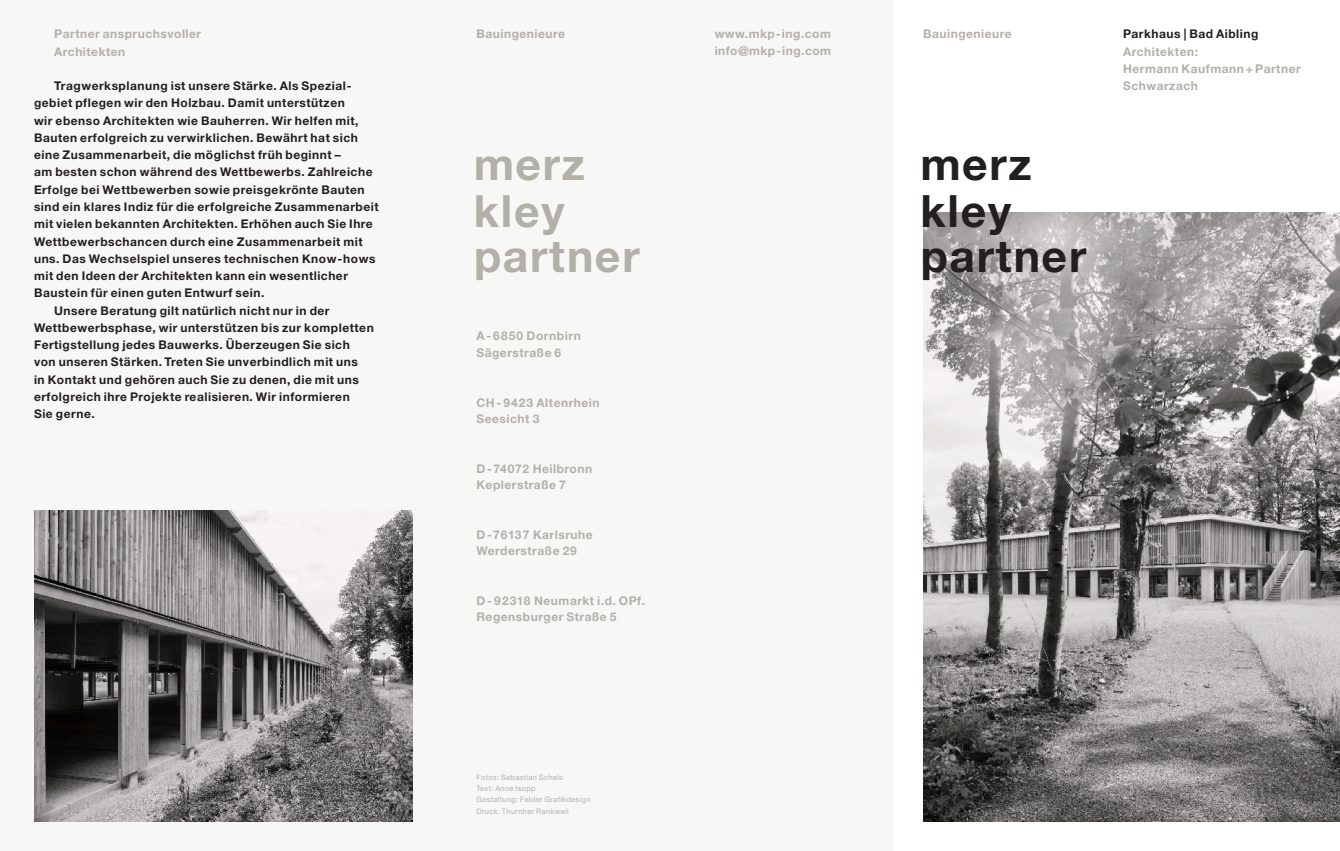
<style>
.page{position:relative;width:1340px;height:851px;background:#fff}
.page>*{position:absolute;margin:0;border:0;box-sizing:border-box;transform-origin:0 0}
.t1{font:700 44.55px/45.9px "Helvetica Neue LT Std";letter-spacing:.035em;color:#231f20}
.t2{font:700 44.55px/45.9px "Helvetica Neue LT Std";letter-spacing:.035em;color:#b2b0a7}
.t3{font:700 12px "Helvetica Neue LT Std";letter-spacing:.04em;color:#231f20}
.t4{font:700 12px/16.5px "Helvetica Neue LT Std";letter-spacing:.04em;color:#b2b0a7}
.t5{font:7.5px/11.2px "Helvetica Neue LT Std";letter-spacing:.04em;color:#b2b0a7}
.s1{font-size:13.5px}
</style>
<div class="page">
<div style="left:0;top:0;width:893px;height:850px;background:#f7f7f6"></div>
<img style="left:923px;top:213px;width:416px;height:608px">
<img style="left:34px;top:510px;width:378px;height:311px">
<p class="t4" style="left:54px;top:27px;width:149px;line-height:17.2px">Partner anspruchsvoller<br>Architekten</p>
<p class="t3" style="left:54px;top:82px;width:299px">Tragwerksplanung ist unsere Stärke. Als Spezial-</p>
<p class="t3" style="left:34px;top:99px;width:312px">gebiet pflegen wir den Holzbau. Damit unterstützen</p>
<p class="t3" style="left:34px;top:116px;width:326px">wir ebenso Architekten wie Bauherren. Wir helfen mit,</p>
<p class="t3" style="left:34px;top:133px;width:325px">Bauten erfolgreich zu verwirklichen. Bewährt hat sich</p>
<p class="t3" style="left:34px;top:151px;width:308px">eine Zusammenarbeit, die möglichst früh beginnt –</p>
<p class="t3" style="left:34px;top:168px;width:340px">am besten schon während des Wettbewerbs. Zahlreiche</p>
<p class="t3" style="left:34px;top:185px;width:332px">Erfolge bei Wettbewerben sowie preisgekrönte Bauten</p>
<p class="t3" style="left:34px;top:202px;width:346px">sind ein klares Indiz für die erfolgreiche Zusammenarbeit</p>
<p class="t3" style="left:34px;top:220px;width:340px">mit vielen bekannten Architekten. Erhöhen auch Sie Ihre</p>
<p class="t3" style="left:34px;top:237px;width:330px">Wettbewerbschancen durch eine Zusammenarbeit mit</p>
<p class="t3" style="left:34px;top:254px;width:343px">uns. Das Wechselspiel unseres technischen Know-hows</p>
<p class="t3" style="left:34px;top:271px;width:315px">mit den Ideen der Architekten kann ein wesentlicher</p>
<p class="t3" style="left:34px;top:289px;width:232px">Baustein für einen guten Entwurf sein.</p>
<p class="t3" style="left:54px;top:306px;width:277px">Unsere Beratung gilt natürlich nicht nur in der</p>
<p class="t3" style="left:34px;top:323px;width:341px">Wettbewerbsphase, wir unterstützen bis zur kompletten</p>
<p class="t3" style="left:34px;top:340px;width:317px">Fertigstellung jedes Bauwerks. Überzeugen Sie sich</p>
<p class="t3" style="left:34px;top:358px;width:325px">von unseren Stärken. Treten Sie unverbindlich mit uns</p>
<p class="t3" style="left:34px;top:375px;width:326px">in Kontakt und gehören auch Sie zu denen, die mit uns</p>
<p class="t3" style="left:34px;top:392px;width:317px">erfolgreich ihre Projekte realisieren. Wir informieren</p>
<p class="t3" style="left:34px;top:409px;width:62px">Sie gerne.</p>
<p class="t4" style="left:476px;top:27px;width:90px">Bauingenieure</p>
<p class="t4" style="left:714px;top:27px;width:118px">www.mkp-ing.com info<span class="s1">@</span>mkp-ing.com</p>
<h1 class="t2" style="left:473px;top:146px;width:168px">merz kley partner</h1>
<p class="t4" style="left:476px;top:329px;width:106px">A-6850 Dornbirn<br>Sägerstraße 6</p>
<p class="t4" style="left:476px;top:395px;width:125px">CH- 9423 Altenrhein<br>Seesicht 3</p>
<p class="t4" style="left:476px;top:461px;width:117px">D-74072 Heilbronn<br>Keplerstraße 7</p>
<p class="t4" style="left:476px;top:527px;width:118px">D-76137 Karlsruhe<br>Werderstraße 29</p>
<p class="t4" style="left:476px;top:593px;width:170px">D- 92318 Neumarkt i.d. OPf.<br>Regensburger Straße 5</p>
<p class="t5" style="left:476px;top:772px;width:116px">Fotos: Sebastian Schels<br>Text: Anne Isopp<br>Gestaltung: Felder Grafikdesign<br>Druck: Thurnher Rankweil</p>
<p class="t4" style="left:923px;top:27px;width:90px">Bauingenieure</p>
<h1 class="t1" style="left:920px;top:146px;width:168px">merz kley partner</h1>
<p class="t3" style="left:1123px;top:30px;width:137px">Parkhaus | Bad Aibling</p>
<p class="t4" style="left:1123px;top:44px;width:179px;line-height:17.2px">Architekten:<br>Hermann Kaufmann + Partner<br>Schwarzach</p>
</div>
